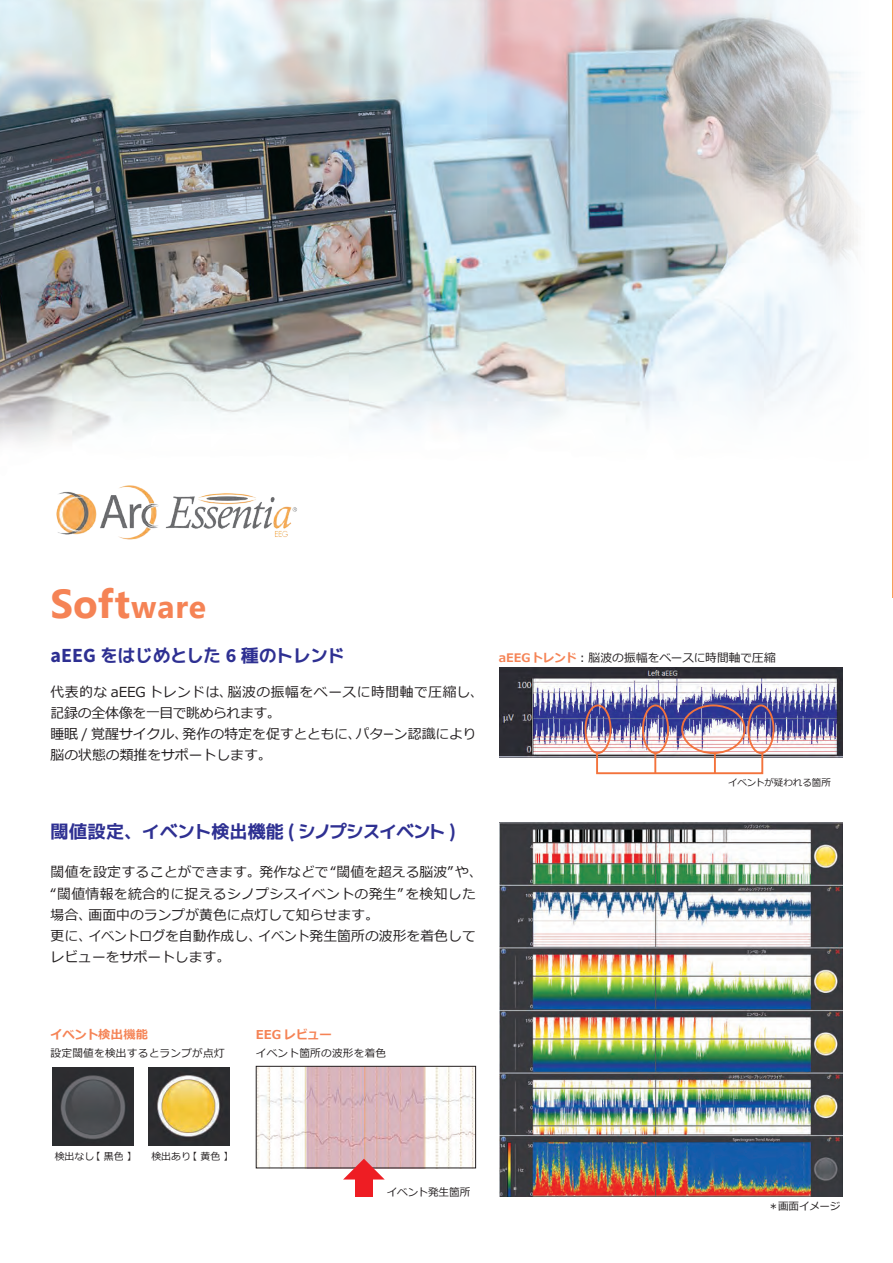
<style>
.page{position:relative;width:893px;height:1263px;background:#fff}
.page>*{position:absolute;margin:0;border:0;box-sizing:border-box;transform-origin:0 0}
.t1{font:700 40.35px "Gadugi";color:#f58355}
.t2{font:700 18px "Kazesawa";color:#2e3092}
.t3{font:13.8px/21.3px "Meiryo";color:#231f20}
.t4{font:700 12.15px "Meiryo";letter-spacing:-.025em;color:#f58355}
.t5{font:11.7px "Meiryo";letter-spacing:.005em;color:#231f20}
.t6{font:10.65px "Meiryo";letter-spacing:.025em;color:#231f20}
.t7{font:10.65px "Meiryo";letter-spacing:-.01em;color:#231f20}
.t8{font:9.9px "Meiryo";color:#231f20}
.t9{font:9.45px "Meiryo";color:#231f20}
.s1{font-size:31.95px}
.s2{font-weight:700;color:#f58355}
</style>
<div class="page">
<img style="left:0;top:0;width:893px;height:1197px">
<hr style="left:892px;top:578px;width:1px;height:108px;background:#000">
<hr style="left:0;top:578px;width:1px;height:108px;background:#000">
<h1 class="t1" style="left:51px;top:579px;width:157px">Soft<span class="s1">ware</span></h1>
<h2 class="t2" style="left:51px;top:642px;width:295px">aEEG をはじめとした 6 種のトレンド</h2>
<p class="t3" style="left:50px;top:682px;width:435px">代表的な aEEG トレンドは、脳波の振幅をベースに時間軸で圧縮し、記録の全体像を一目で眺められます。<br>睡眠 / 覚醒サイクル、発作の特定を促すとともに、パターン認識により脳の状態の類推をサポートします。</p>
<h2 class="t2" style="left:51px;top:817px;width:407px">閾値設定、イベント検出機能 ( シノプシスイベント )</h2>
<p class="t3" style="left:51px;top:862px;width:434px">閾値を設定することができます。発作などで “閾値を超える脳波”や、“閾値情報を統合的に捉えるシノプシスイベントの発生”を検知した場合、画面中のランプが黄色に点灯して知らせます。<br>更に、イベントログを自動作成し、イベント発生箇所の波形を着色してレビューをサポートします。</p>
<p class="t5" style="left:499px;top:649px;width:279px"><span class="s2">aEEGトレンド</span>：脳波の振幅をベースに時間軸で圧縮</p>
<p class="t9" style="left:728px;top:776px;width:104px">イベントが疑われる箇所</p>
<p class="t4" style="left:51px;top:1026px;width:99px">イベント検出機能</p>
<p class="t6" style="left:51px;top:1046px;width:176px">設定閾値を検出するとランプが点灯</p>
<p class="t4" style="left:256px;top:1026px;width:77px">EEG レビュー</p>
<p class="t6" style="left:256px;top:1046px;width:132px">イベント箇所の波形を着色</p>
<p class="t8" style="left:55px;top:1150px;width:84px">検出なし【 黒色 】</p>
<p class="t8" style="left:151px;top:1150px;width:84px">検出あり【 黄色 】</p>
<p class="t7" style="left:387px;top:1185px;width:85px">イベント発生箇所</p>
<p class="t6" style="left:768px;top:1199px;width:74px">＊画面イメージ</p>
</div>
